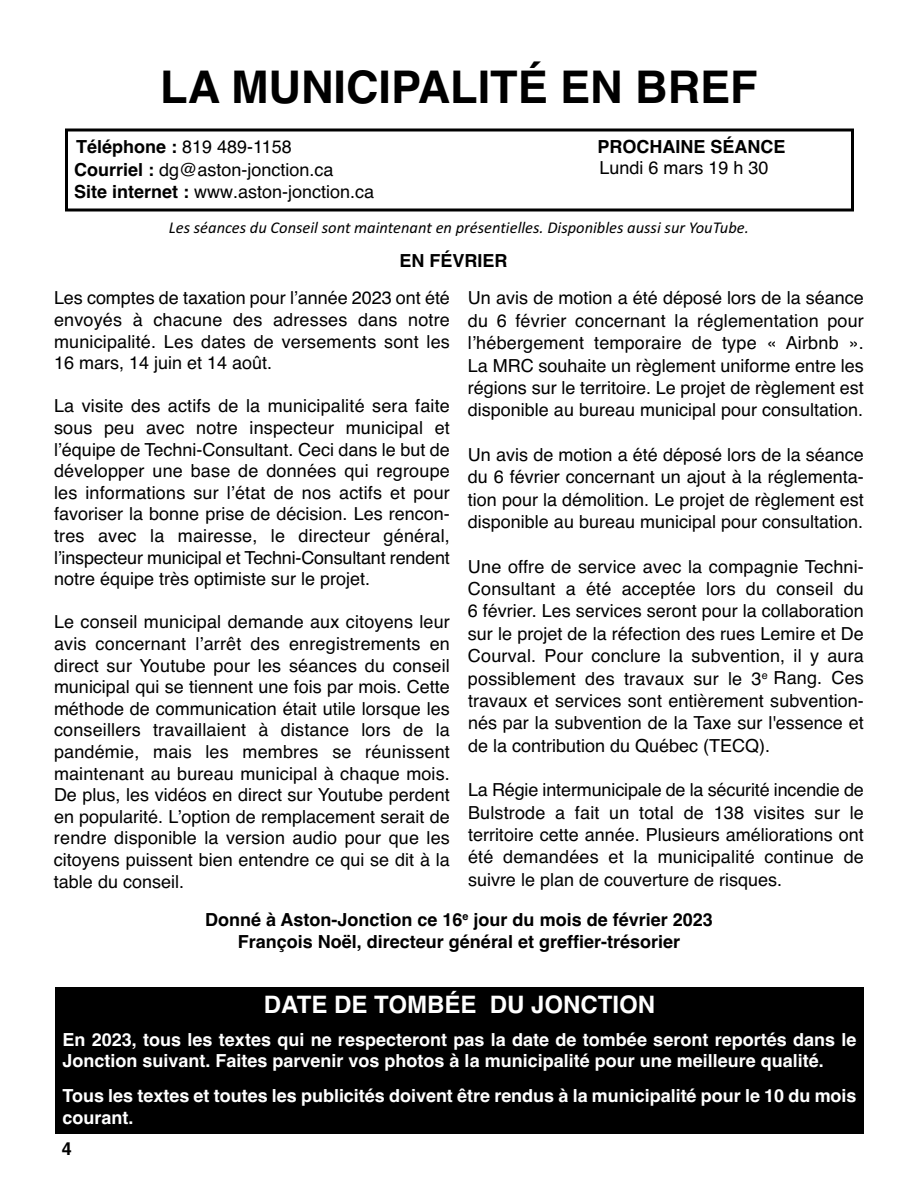
<style>
.page{position:relative;width:918px;height:1188px;background:#fff}
.page>*{position:absolute;margin:0;border:0;box-sizing:border-box;transform-origin:0 0}
.t1{font:700 45px "Helvetica";color:#000}
.t2{font:700 24px "Helvetica";color:#fff}
.t3{font:18px/21.6px "Helvetica";color:#000;text-align:justify}
.t4{font:700 18px/21.6px "Helvetica";color:#fff}
.t5{font:700 18px/21.6px "Helvetica";color:#000;text-align:center}
.t6{font:italic 16.5px "Calibri";color:#000}
.s1{font-weight:700}
.s2{font-family:"Arial"}
</style>
<div class="page">
<div style="left:55px;top:987px;width:809px;height:147px;background:#000"></div>
<div style="left:65px;top:129px;width:789px;height:83px;border:3px solid #000"></div>
<h1 class="t1" style="left:160px;top:70px;width:599px">LA MUNICIPALITÉ EN BREF</h1>
<p class="t5" style="left:598px;top:137px;width:189px">PROCHAINE SÉANCE</p>
<p class="t3" style="left:600px;top:157px;width:171px">Lundi 6 mars 19 h 30</p>
<p class="t3" style="left:74px;top:136px;width:302px;line-height:22.5px;text-align:left"><span class="s1">Téléphone :</span> 819 489-1158<br><span class="s1">Courriel :</span> dg@aston-jonction.ca<br><span class="s1">Site internet :</span> www.aston-j<span class="s2">on</span>ction.ca</p>
<p class="t6" style="left:169px;top:222px;width:582px">Les séances du Conseil sont maintenant en présentielles. Disponibles aussi sur YouTube.</p>
<p class="t5" style="left:399px;top:252px;width:110px">EN FÉVRIER</p>
<p class="t3" style="left:54px;top:287px;width:397px">Les comptes de taxation pour l’année 2023 ont été envoyés à chacune des adresses dans notre municipalité. Les dates de versements sont les 16 mars, 14 juin et 14 août.</p>
<p class="t3" style="left:54px;top:395px;width:397px">La visite des actifs de la municipalité sera faite sous peu avec notre inspecteur municipal et l’équipe de Techni-Consultant. Ceci dans le but de développer une base de données qui regroupe les informations sur l’état de nos actifs et pour favoriser la bonne prise de décision. Les rencon&shy;tres avec la mairesse, le directeur général, l’inspecteur municipal et Techni-Consultant rendent notre équipe très optimiste sur le projet.</p>
<p class="t3" style="left:54px;top:611px;width:397px">Le conseil municipal demande aux citoyens leur avis concernant l’arrêt des enregistrements en direct sur Youtube pour les séances du conseil municipal qui se tiennent une fois par mois. Cette méthode de communication était utile lorsque les conseillers travaillaient à distance lors de la pandémie, mais les membres se réunissent maintenant au bureau municipal à chaque mois.<br>De plus, les vidéos en direct sur Youtube perdent en popularité. L’option de remplacement serait de rendre disponible la version audio pour que les citoyens puissent bien entendre ce qui se dit à la table du conseil.</p>
<p class="t3" style="left:468px;top:287px;width:397px;line-height:22.4px">Un avis de motion a été déposé lors de la séance du 6 février concernant la réglementation pour l’hébergement temporaire de type « Airbnb ».<br>La MRC souhaite un règlement uniforme entre les régions sur le territoire. Le projet de règlement est disponible au bureau municipal pour consultation.</p>
<p class="t3" style="left:468px;top:444px;width:397px;line-height:22.4px">Un avis de motion a été déposé lors de la séance du 6 février concernant un ajout à la réglementa&shy;tion pour la démolition. Le projet de règlement est disponible au bureau municipal pour consultation.</p>
<p class="t3" style="left:468px;top:555px;width:397px;line-height:22.4px">Une offre de service avec la compagnie Techni-Consultant a été acceptée lors du conseil du 6 février. Les services seront pour la collaboration sur le projet de la réfection des rues Lemire et De Courval. Pour conclure la subvention, il y aura possiblement des travaux sur le 3<sup>e</sup> Rang. Ces travaux et services sont entièrement subvention&shy;nés par la subvention de la Taxe sur l'essence et de la contribution du Québec (TECQ).</p>
<p class="t3" style="left:468px;top:779px;width:397px;line-height:22.4px">La Régie intermunicipale de la sécurité incendie de Bulstrode a fait un total de 138 visites sur le territoire cette année. Plusieurs améliorations ont été demandées et la municipalité continue de suivre le plan de couverture de risques.</p>
<p class="t5" style="left:205px;top:911px;width:509px">Donné à Aston-Jonction ce 16<sup>e</sup> jour du mois de février 2023<br>François Noël, directeur général et greffier-trésorier</p>
<h2 class="t2" style="left:264px;top:995px;width:393px">DATE DE TOMBÉE DU JONCTION</h2>
<p class="t4" style="left:63px;top:1030px;width:796px">En 2023, tous les textes qui ne respecteront pas la date de tombée seront reportés dans le<br>Jonction suivant. Faites parvenir vos photos à la municipalité pour une meilleure qualité.</p>
<p class="t4" style="left:62px;top:1087px;width:796px">Tous les textes et toutes les publicités doivent être rendus à la municipalité pour le 10 du mois courant.</p>
<p class="t5" style="left:62px;top:1140px;width:12px">4</p>
</div>
